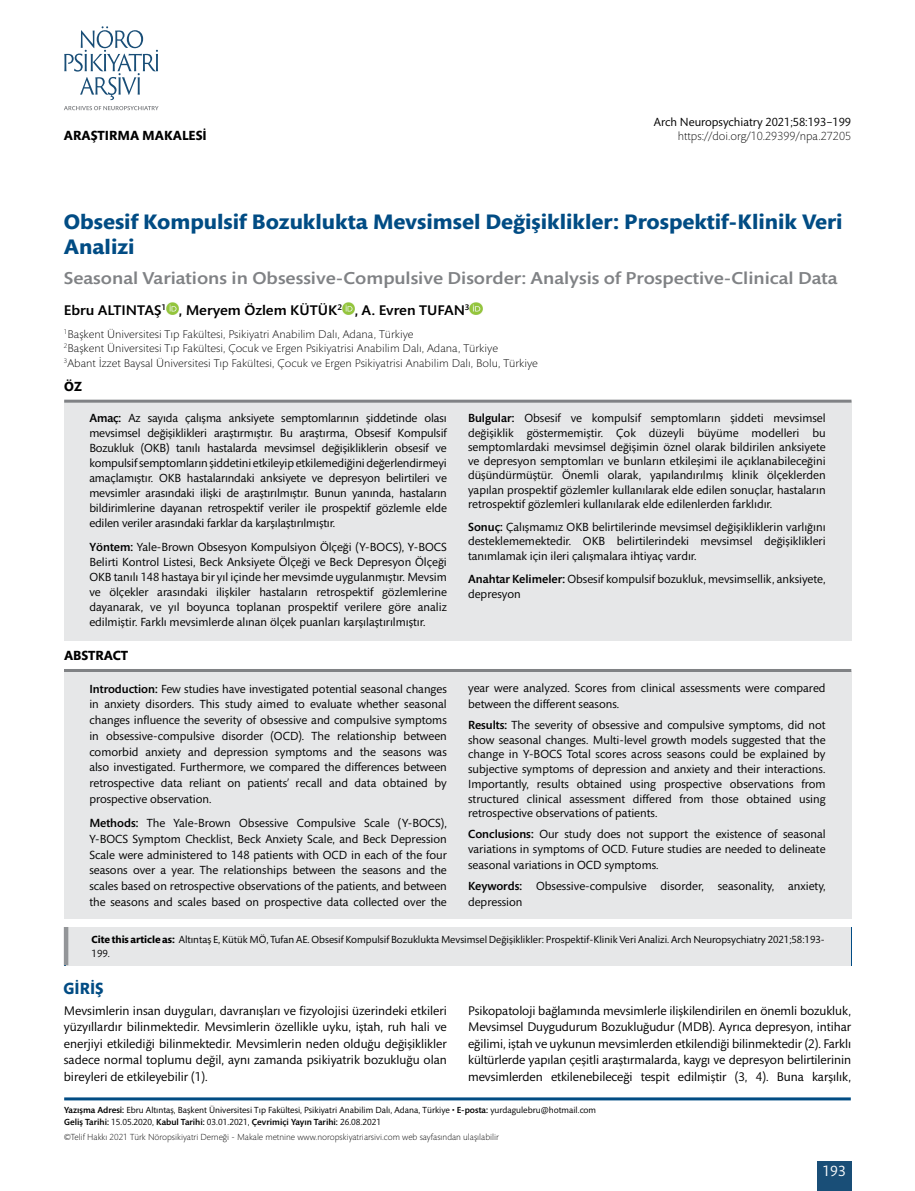
<style>
.page{position:relative;width:915px;height:1191px;background:#fff}
.page>*{position:absolute;margin:0;border:0;box-sizing:border-box;transform-origin:0 0}
.t1{font:700 21.3px/25.5px "Mundo Sans Std";color:#014c84;scale:1.05 1}
.t2{font:500 17.55px "Mundo Sans Std";color:#808285;scale:1.11 1}
.t3{font:700 16.5px "Mundo Sans Std";color:#014c84}
.t4{font:15px "Mundo Sans Std";color:#fff}
.t5{font:500 14.25px "Mundo Sans Std";color:#000;scale:1.05 1}
.t6{font:700 13.5px "Mundo Sans Std";color:#000}
.t7{font:12.75px/16.5px "Mundo Sans Std";letter-spacing:-.005em;color:#000;text-align:justify}
.t8{font:12px/15px "Mundo Sans Std";color:#000;text-align:justify}
.t9{font:300 12px "Mundo Sans Std";color:#000}
.t10{font:300 11.4px/14.4px "Mundo Sans Std";color:#000;scale:1.05 1}
.t11{font:10.5px/13.5px "Mundo Sans Std";color:#000}
.t12{font:9px/12px "Mundo Sans Std";color:#000}
.t13{font:300 9px "Mundo Sans Std";color:#000}
.s1{font-weight:500}
.s2{font-weight:700}
</style>
<div class="page">
<div style="left:816px;top:1161px;width:34px;height:30px;background:#194e77"></div>
<svg style="left:64px;top:26px;width:94px;height:74px"></svg>
<svg style="left:64px;top:106px;width:94px;height:4px"></svg>
<svg style="left:166px;top:302px;width:13px;height:13px"></svg>
<svg style="left:342px;top:302px;width:13px;height:13px"></svg>
<svg style="left:469px;top:302px;width:13px;height:13px"></svg>
<div style="left:64px;top:671px;width:786px;height:247px;background:#e6e7e8"></div>
<hr style="left:64px;top:669px;width:787px;height:3px;background:#808285">
<div style="left:64px;top:401px;width:786px;height:239px;background:#e6e7e8"></div>
<hr style="left:64px;top:400px;width:787px;height:3px;background:#808285">
<div style="left:66px;top:927px;width:784px;height:38px;background:#e6e7e8"></div>
<hr style="left:64px;top:927px;width:4px;height:38px;background:#939598">
<hr style="left:64px;top:1097px;width:786px;height:3px;background:#014c84">
<p class="t6" style="left:64px;top:128px;width:144px">ARAŞTIRMA MAKALESİ</p>
<p class="t8" style="left:653px;top:115px;width:199px">Arch Neuropsychiatry 2021;58:193−199</p>
<p class="t9" style="left:677px;top:129px;width:175px">https://doi.org/10.29399/npa.27205</p>
<h1 class="t1" style="left:64px;top:209px;width:743px">Obsesif Kompulsif Bozuklukta Mevsimsel Değişiklikler: Prospektif-Klinik Veri<br>Analizi</h1>
<h2 class="t2" style="left:64px;top:269px;width:698px">Seasonal Variations in Obsessive-Compulsive Disorder: Analysis of Prospective-Clinical Data</h2>
<p class="t5" style="left:64px;top:302px;width:388px">Ebru ALTINTAŞ<sup>1</sup> , Meryem Özlem KÜTÜK<sup>2</sup> , A. Evren TUFAN<sup>3</sup></p>
<p class="t10" style="left:64px;top:327px;width:453px"><sup>1</sup>Başkent Üniversitesi Tıp Fakültesi, Psikiyatri Anabilim Dalı, Adana, Türkiye<br><sup>2</sup>Başkent Üniversitesi Tıp Fakültesi, Çocuk ve Ergen Psikiyatrisi Anabilim Dalı, Adana, Türkiye<br><sup>3</sup>Abant İzzet Baysal Üniversitesi Tıp Fakültesi, Çocuk ve Ergen Psikiyatrisi Anabilim Dalı, Bolu, Türkiye</p>
<p class="t6" style="left:64px;top:379px;width:19px">ÖZ</p>
<p class="t8" style="left:89px;top:411px;width:359px"><span class="s1">Amaç:</span> Az sayıda çalışma anksiyete semptomlarının şiddetinde olası mevsimsel değişiklikleri araştırmıştır. Bu araştırma, Obsesif Kompulsif Bozukluk (OKB) tanılı hastalarda mevsimsel değişikliklerin obsesif ve kompulsif semptomların şiddetini etkileyip etkilemediğini değerlendirmeyi amaçlamıştır. OKB hastalarındaki anksiyete ve depresyon belirtileri ve mevsimler arasındaki ilişki de araştırılmıştır. Bunun yanında, hastaların bildirimlerine dayanan retrospektif veriler ile prospektif gözlemle elde edilen veriler arasındaki farklar da karşılaştırılmıştır.</p>
<p class="t8" style="left:89px;top:539px;width:359px"><span class="s1">Yöntem:</span> Yale-Brown Obsesyon Kompulsiyon Ölçeği (Y-BOCS), Y-BOCS Belirti Kontrol Listesi, Beck Anksiyete Ölçeği ve Beck Depresyon Ölçeği OKB tanılı 148 hastaya bir yıl içinde her mevsimde uygulanmıştır. Mevsim ve ölçekler arasındaki ilişkiler hastaların retrospektif gözlemlerine dayanarak, ve yıl boyunca toplanan prospektif verilere göre analiz edilmiştir. Farklı mevsimlerde alınan ölçek puanları karşılaştırılmıştır.</p>
<p class="t6" style="left:64px;top:648px;width:66px">ABSTRACT</p>
<p class="t8" style="left:89px;top:681px;width:359px;line-height:15.8px"><span class="s1">Introduction:</span> Few studies have investigated potential seasonal changes in anxiety disorders. This study aimed to evaluate whether seasonal changes influence the severity of obsessive and compulsive symptoms in obsessive-compulsive disorder (OCD). The relationship between comorbid anxiety and depression symptoms and the seasons was also investigated. Furthermore, we compared the differences between retrospective data reliant on patients’ recall and data obtained by prospective observation.</p>
<p class="t8" style="left:89px;top:815px;width:359px;line-height:15.8px"><span class="s1">Methods:</span> The Yale-Brown Obsessive Compulsive Scale (Y-BOCS), Y-BOCS Symptom Checklist, Beck Anxiety Scale, and Beck Depression Scale were administered to 148 patients with OCD in each of the four seasons over a year. The relationships between the seasons and the scales based on retrospective observations of the patients, and between the seasons and scales based on prospective data collected over the</p>
<p class="t8" style="left:468px;top:411px;width:359px;line-height:14.2px"><span class="s1">Bulgular:</span> Obsesif ve kompulsif semptomların şiddeti mevsimsel değişiklik göstermemiştir. Çok düzeyli büyüme modelleri bu semptomlardaki mevsimsel değişimin öznel olarak bildirilen anksiyete ve depresyon semptomları ve bunların etkileşimi ile açıklanabileceğini düşündürmüştür. Önemli olarak, yapılandırılmış klinik ölçeklerden yapılan prospektif gözlemler kullanılarak elde edilen sonuçlar, hastaların retrospektif gözlemleri kullanılarak elde edilenlerden farklıdır.</p>
<p class="t8" style="left:468px;top:519px;width:359px;line-height:14.5px"><span class="s1">Sonuç:</span> Çalışmamız OKB belirtilerinde mevsimsel değişikliklerin varlığını desteklememektedir. OKB belirtilerindeki mevsimsel değişiklikleri tanımlamak için ileri çalışmalara ihtiyaç vardır.</p>
<p class="t8" style="left:468px;top:572px;width:359px"><span class="s1">Anahtar Kelimeler:</span> Obsesif kompulsif bozukluk, mevsimsellik, anksiyete, depresyon</p>
<p class="t8" style="left:468px;top:681px;width:359px;line-height:15.5px">year were analyzed. Scores from clinical assessments were compared between the different seasons.</p>
<p class="t8" style="left:468px;top:718px;width:359px"><span class="s1">Results:</span> The severity of obsessive and compulsive symptoms, did not show seasonal changes. Multi-level growth models suggested that the change in Y-BOCS Total scores across seasons could be explained by subjective symptoms of depression and anxiety and their interactions.<br>Importantly, results obtained using prospective observations from structured clinical assessment differed from those obtained using retrospective observations of patients.</p>
<p class="t8" style="left:468px;top:827px;width:359px"><span class="s1">Conclusions:</span> Our study does not support the existence of seasonal variations in symptoms of OCD. Future studies are needed to delineate seasonal variations in OCD symptoms.</p>
<p class="t8" style="left:468px;top:879px;width:359px;line-height:15.5px"><span class="s1">Keywords:</span> Obsessive-compulsive disorder, seasonality, anxiety, depression</p>
<p class="t11" style="left:92px;top:933px;width:734px"><span class="s2">Cite this article as:</span> Altıntaş E, Kütük MÖ, Tufan AE. Obsesif Kompulsif Bozuklukta Mevsimsel Değişiklikler: Prospektif-Klinik Veri Analizi. Arch Neuropsychiatry 2021;58:193-<br>199.</p>
<h3 class="t3" style="left:63px;top:979px;width:42px">GIRIŞ</h3>
<p class="t7" style="left:64px;top:1002px;width:384px">Mevsimlerin insan duyguları, davranışları ve fizyolojisi üzerindeki etkileri yüzyıllardır bilinmektedir. Mevsimlerin özellikle uyku, iştah, ruh hali ve enerjiyi etkilediği bilinmektedir. Mevsimlerin neden olduğu değişiklikler sadece normal toplumu değil, aynı zamanda psikiyatrik bozukluğu olan bireyleri de etkileyebilir (1).</p>
<p class="t7" style="left:468px;top:1002px;width:384px">Psikopatoloji bağlamında mevsimlerle ilişkilendirilen en önemli bozukluk, Mevsimsel Duygudurum Bozukluğudur (MDB). Ayrıca depresyon, intihar eğilimi, iştah ve uykunun mevsimlerden etkilendiği bilinmektedir (2). Farklı kültürlerde yapılan çeşitli araştırmalarda, kaygı ve depresyon belirtilerinin mevsimlerden etkilenebileceği tespit edilmiştir (3, 4). Buna karşılık,</p>
<p class="t12" style="left:64px;top:1104px;width:533px"><span class="s1">Yazışma Adresi:</span> Ebru Altıntaş, Başkent Üniversitesi Tıp Fakültesi, Psikiyatri Anabilim Dalı, Adana, Türkiye • <span class="s1">E-posta:</span> yurdagulebru@hotmail.com<br><span class="s1">Geliş Tarihi:</span> 15.05.2020, <span class="s1">Kabul Tarihi:</span> 03.01.2021, <span class="s1">Çevrimiçi Yayın Tarihi:</span> 26.08.2021</p>
<p class="t13" style="left:64px;top:1132px;width:436px">©Telif Hakkı 2021 Türk Nöropsikiyatri Derneği - Makale metnine www.noropskiyatriarsivi.com web sayfasından ulaşılabilir</p>
<p class="t4" style="left:822px;top:1162px;width:25px">193</p>
</div>
